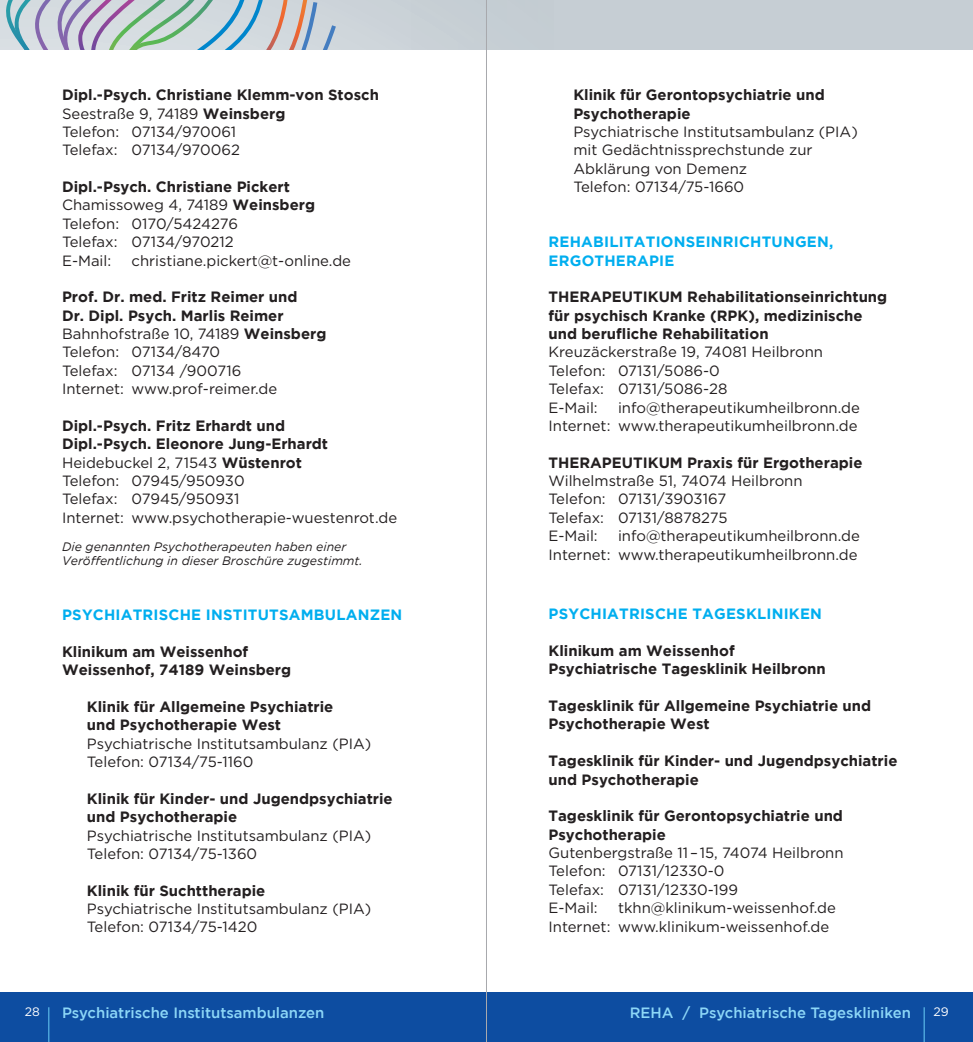
<style>
.page{position:relative;width:973px;height:1042px;background:#fff}
.page>*{position:absolute;margin:0;border:0;box-sizing:border-box;transform-origin:0 0}
.t1{font:14.88px/18.4px "Gotham";color:#231f20}
.t2{font:700 14.88px/18.4px "Gotham";color:#231f20}
.t3{font:700 14.88px/18.4px "Gotham";letter-spacing:.015em;color:#00aeef}
.t4{font:500 14.88px "Gotham";color:#8dd7f7}
.t5{font:italic 12.25px/14px "Gotham";color:#231f20}
.t6{font:12.25px "Gotham";color:#fff}
.s1{font-weight:700}
</style>
<div class="page">
<div style="left:0;top:992px;width:972px;height:50px;background:#0d4da1"></div>
<div style="left:0;top:0;width:972px;height:50px;background:#c6ced4"></div>
<svg style="left:0;top:0;width:336px;height:50px"></svg>
<hr style="left:48px;top:1007px;width:1px;height:35px;background:#6bcff6">
<hr style="left:923px;top:1007px;width:1px;height:35px;background:#6bcff6">
<hr style="left:486px;top:0;width:1px;height:1042px;background:#a8a9ad">
<p class="t1" style="left:62px;top:85px;width:318px"><span class="s1">Dipl.-Psych. Christiane Klemm-von Stosch<br></span>Seestraße 9, 74189 <span class="s1">Weinsberg<br></span>Telefon: 07134/970061<br>Telefax: 07134/970062</p>
<p class="t1" style="left:62px;top:177px;width:254px"><span class="s1">Dipl.-Psych. Christiane Pickert<br></span>Chamissoweg 4, 74189 <span class="s1">Weinsberg<br></span>Telefon: 0170/5424276<br>Telefax: 07134/970212<br>E-Mail:</p>
<p class="t1" style="left:131px;top:251px;width:221px">christiane.pickert@t-online.de</p>
<p class="t1" style="left:62px;top:288px;width:266px"><span class="s1">Prof. Dr. med. Fritz Reimer und<br>Dr. Dipl. Psych. Marlis Reimer<br></span>Bahnhofstraße 10, 74189 <span class="s1">Weinsberg<br></span>Telefon: 07134/8470<br>Telefax: 07134 /900716<br>Internet: www.prof-reimer.de</p>
<p class="t1" style="left:62px;top:416px;width:336px"><span class="s1">Dipl.-Psych. Fritz Erhardt und<br>Dipl.-Psych. Eleonore Jung-Erhardt<br></span>Heidebuckel 2, 71543 <span class="s1">Wüstenrot<br></span>Telefon: 07945/950930<br>Telefax: 07945/950931<br>Internet: www.psychotherapie-wuestenrot.de</p>
<p class="t5" style="left:62px;top:539px;width:302px">Die genannten Psychotherapeuten haben einer<br>Veröffentlichung in dieser Broschüre zugestimmt.</p>
<p class="t3" style="left:62px;top:605px;width:341px">PSYCHIATRISCHE INSTITUTSAMBULANZEN</p>
<p class="t2" style="left:62px;top:642px;width:231px">Klinikum am Weissenhof<br>Weissenhof, 74189 Weinsberg</p>
<p class="t2" style="left:87px;top:697px;width:248px">Klinik für Allgemeine Psychiatrie und Psychotherapie West</p>
<p class="t1" style="left:87px;top:734px;width:286px">Psychiatrische Institutsambulanz (PIA)<br>Telefon: 07134/75-1160</p>
<p class="t2" style="left:87px;top:789px;width:307px">Klinik für Kinder- und Jugendpsychiatrie und Psychotherapie</p>
<p class="t1" style="left:87px;top:826px;width:286px">Psychiatrische Institutsambulanz (PIA)<br>Telefon: 07134/75-1360</p>
<p class="t2" style="left:87px;top:881px;width:180px">Klinik für Suchttherapie</p>
<p class="t1" style="left:87px;top:899px;width:286px">Psychiatrische Institutsambulanz (PIA)<br>Telefon: 07134/75-1420</p>
<p class="t2" style="left:573px;top:85px;width:253px">Klinik für Gerontopsychiatrie und<br>Psychotherapie</p>
<p class="t1" style="left:573px;top:122px;width:286px">Psychiatrische Institutsambulanz (PIA) mit Gedächtnissprechstunde zur<br>Abklärung von Demenz<br>Telefon: 07134/75-1660</p>
<p class="t3" style="left:548px;top:232px;width:286px">REHABILITATIONSEINRICHTUNGEN,<br>ERGOTHERAPIE</p>
<p class="t2" style="left:548px;top:287px;width:340px">THERAPEUTIKUM Rehabilitationseinrichtung für psychisch Kranke (RPK), medizinische und berufliche Rehabilitation</p>
<p class="t1" style="left:548px;top:343px;width:276px">Kreuzäckerstraße 19, 74081 Heilbronn<br>Telefon: 07131/5086-0<br>Telefax: 07131/5086-28<br>E-Mail:</p>
<p class="t1" style="left:548px;top:398px;width:313px;text-align:right">info@therapeutikumheilbronn.de<br>Internet: www.therapeutikumheilbronn.de</p>
<p class="t2" style="left:548px;top:453px;width:315px">THERAPEUTIKUM Praxis für Ergotherapie</p>
<p class="t1" style="left:548px;top:471px;width:255px">Wilhelmstraße 51, 74074 Heilbronn<br>Telefon: 07131/3903167<br>Telefax: 07131/8878275<br>E-Mail:</p>
<p class="t1" style="left:548px;top:526px;width:313px;text-align:right">info@therapeutikumheilbronn.de<br>Internet: www.therapeutikumheilbronn.de</p>
<p class="t3" style="left:548px;top:604px;width:275px">PSYCHIATRISCHE TAGESKLINIKEN</p>
<p class="t2" style="left:548px;top:641px;width:279px">Klinikum am Weissenhof<br>Psychiatrische Tagesklinik Heilbronn</p>
<p class="t2" style="left:548px;top:696px;width:324px">Tagesklinik für Allgemeine Psychiatrie und<br>Psychotherapie West</p>
<p class="t2" style="left:548px;top:751px;width:350px">Tagesklinik für Kinder- und Jugendpsychiatrie und Psychotherapie</p>
<p class="t2" style="left:548px;top:806px;width:296px">Tagesklinik für Gerontopsychiatrie und<br>Psychotherapie</p>
<p class="t1" style="left:548px;top:843px;width:296px">Gutenbergstraße 11–15, 74074 Heilbronn<br>Telefon: 07131/12330-0<br>Telefax: 07131/12330-199<br>E-Mail:</p>
<p class="t1" style="left:548px;top:898px;width:289px;text-indent:69px">tkhn@klinikum-weissenhof.de<br>Internet: www.klinikum-weissenhof.de</p>
<p class="t4" style="left:62px;top:1004px;width:264px">Psychiatrische Institutsambulanzen</p>
<p class="t4" style="left:629px;top:1004px;width:282px">REHA / Psychiatrische Tageskliniken</p>
<p class="t6" style="left:25px;top:1005px;width:17px">28</p>
<p class="t6" style="left:933px;top:1005px;width:17px">29</p>
</div>
